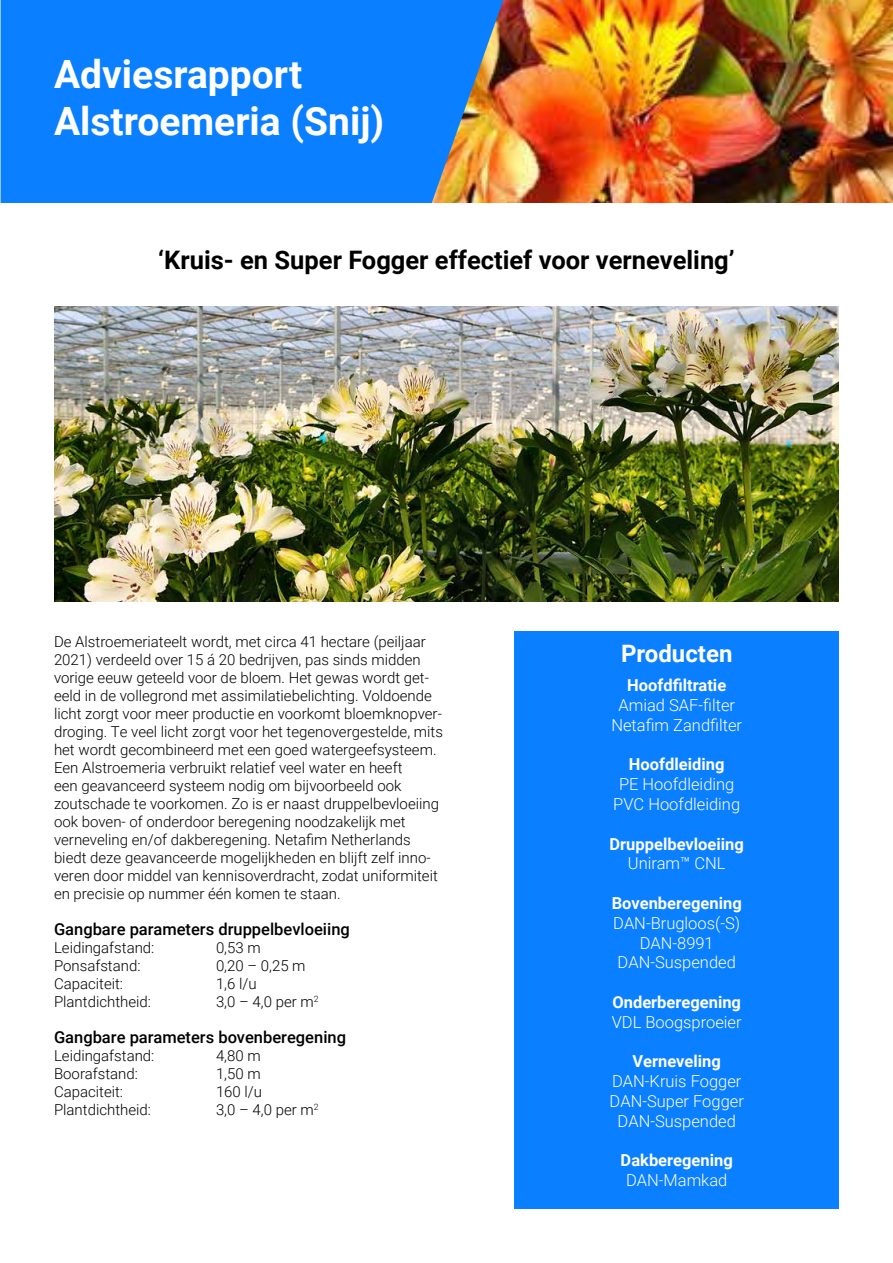
<style>
.page{position:relative;width:893px;height:1263px;background:#fff}
.page>*{position:absolute;margin:0;border:0;box-sizing:border-box;transform-origin:0 0}
.t1{font:700 39px/46.5px "Roboto";color:#fff}
.t2{font:700 25.5px "Roboto";color:#000}
.t3{font:700 24px "Roboto";color:#fff}
.t4{font:300 16.5px/19.8px "Roboto";color:#fff;text-align:center}
.t5{font:700 16.5px "Roboto";color:#fff}
.t6{font:500 16.5px "Roboto";color:#000}
.t7{font:300 15px/18px "Roboto";color:#000}
</style>
<div class="page">
<img style="left:503px;top:0;width:390px;height:203px">
<svg style="left:1px;top:0;width:502px;height:203px;background:#1880f0"></svg>
<img style="left:54px;top:306px;width:785px;height:296px">
<div style="left:514px;top:631px;width:325px;height:578px;background:#0a7fff"></div>
<h1 class="t1" style="left:54px;top:50px;width:332px">Adviesrapport<br>Alstroemeria (Snij)</h1>
<h2 class="t2" style="left:158px;top:242px;width:578px">‘Kruis- en Super Fogger effectief voor verneveling’</h2>
<p class="t7" style="left:54px;top:632px;width:390px">De Alstroemeriateelt wordt, met circa 41 hectare (peiljaar 2021) verdeeld over 15 á 20 bedrijven, pas sinds midden vorige eeuw geteeld voor de bloem. Het gewas wordt get&shy;eeld in de vollegrond met assimilatiebelichting. Voldoende licht zorgt voor meer productie en voorkomt bloemknopver&shy;droging. Te veel licht zorgt voor het tegenovergestelde, mits het wordt gecombineerd met een goed watergeefsysteem.<br>Een Alstroemeria verbruikt relatief veel water en heeft<br>een geavanceerd systeem nodig om bijvoorbeeld ook zoutschade te voorkomen. Zo is er naast druppelbevloeiing ook boven- of onderdoor beregening noodzakelijk met verneveling en/of dakberegening. Netafim Netherlands biedt deze geavanceerde mogelijkheden en blijft zelf inno&shy;veren door middel van kennisoverdracht, zodat uniformiteit en precisie op nummer één komen te staan.</p>
<p class="t6" style="left:54px;top:918px;width:297px">Gangbare parameters druppelbevloeiing</p>
<p class="t7" style="left:54px;top:938px;width:102px">Leidingafstand:</p>
<p class="t7" style="left:216px;top:938px;width:46px">0,53 m</p>
<p class="t7" style="left:54px;top:956px;width:88px">Ponsafstand:</p>
<p class="t7" style="left:216px;top:956px;width:91px">0,20 – 0,25 m</p>
<p class="t7" style="left:54px;top:974px;width:71px">Capaciteit:</p>
<p class="t7" style="left:216px;top:974px;width:42px">1,6 l/u</p>
<p class="t7" style="left:54px;top:992px;width:99px">Plantdichtheid:</p>
<p class="t7" style="left:216px;top:992px;width:104px">3,0 – 4,0 per m<sup>2</sup></p>
<p class="t6" style="left:54px;top:1026px;width:294px">Gangbare parameters bovenberegening</p>
<p class="t7" style="left:54px;top:1046px;width:102px">Leidingafstand:</p>
<p class="t7" style="left:216px;top:1046px;width:46px">4,80 m</p>
<p class="t7" style="left:54px;top:1064px;width:85px">Boorafstand:</p>
<p class="t7" style="left:216px;top:1064px;width:46px">1,50 m</p>
<p class="t7" style="left:54px;top:1082px;width:71px">Capaciteit:</p>
<p class="t7" style="left:216px;top:1082px;width:48px">160 l/u</p>
<p class="t7" style="left:54px;top:1100px;width:99px">Plantdichtheid:</p>
<p class="t7" style="left:216px;top:1100px;width:104px">3,0 – 4,0 per m<sup>2</sup></p>
<h3 class="t3" style="left:621px;top:637px;width:113px">Producten</h3>
<p class="t5" style="left:627px;top:674px;width:101px">Hoofdfiltratie</p>
<p class="t4" style="left:611px;top:694px;width:132px">Amiad SAF-filter<br>Netafim Zandfilter</p>
<p class="t5" style="left:629px;top:753px;width:97px">Hoofdleiding</p>
<p class="t4" style="left:613px;top:774px;width:128px">PE Hoofdleiding<br>PVC Hoofdleiding</p>
<p class="t5" style="left:610px;top:832px;width:136px">Druppelbevloeiing</p>
<p class="t4" style="left:628px;top:853px;width:99px">Uniram™ CNL</p>
<p class="t5" style="left:612px;top:891px;width:132px">Bovenberegening</p>
<p class="t4" style="left:613px;top:912px;width:129px">DAN-Brugloos(-S)<br>DAN-8991<br>DAN-Suspended</p>
<p class="t5" style="left:612px;top:990px;width:130px">Onderberegening</p>
<p class="t4" style="left:612px;top:1011px;width:131px">VDL Boogsproeier</p>
<p class="t5" style="left:632px;top:1050px;width:90px">Verneveling</p>
<p class="t4" style="left:610px;top:1071px;width:136px">DAN-Kruis Fogger<br>DAN-Super Fogger<br>DAN-Suspended</p>
<p class="t5" style="left:621px;top:1149px;width:114px">Dakberegening</p>
<p class="t4" style="left:626px;top:1170px;width:103px">DAN-Mamkad</p>
</div>
